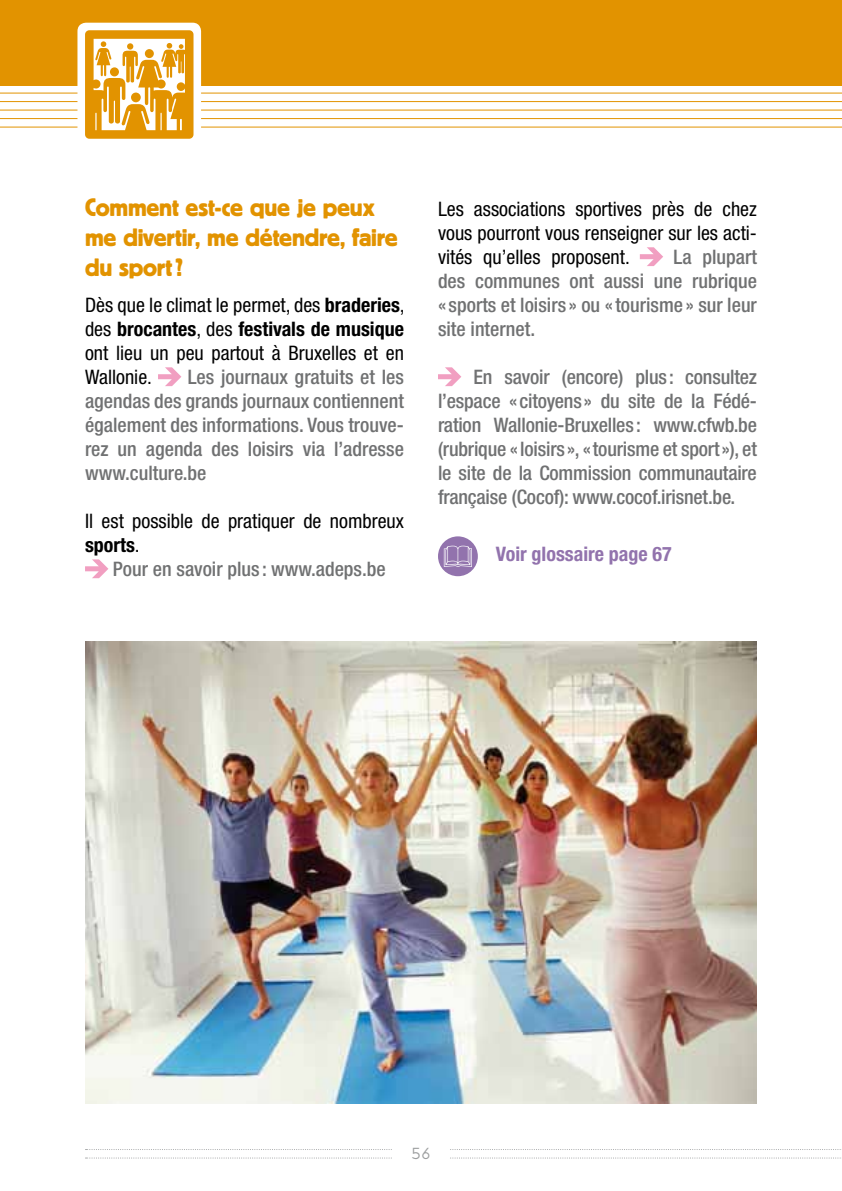
<style>
.page{position:relative;width:842px;height:1191px;background:#fff}
.page>*{position:absolute;margin:0;border:0;box-sizing:border-box;transform-origin:0 0}
.t1{font:25px/30px "Block BE";letter-spacing:-.01em;color:#e29300}
.t2{font:500 condensed 20px/24px "Helvetica Neue";color:#707172;text-align:justify}
.t3{font:condensed 20px/24px "Helvetica Neue";color:#000;text-align:justify}
.t4{font:700 condensed 20px "Helvetica Neue";color:#9273ad}
.t5{font:100 16px "Base Mono Wide";color:#9c9e9f}
.s1{font-weight:700}
</style>
<div class="page">
<svg style="left:86px;top:1149px;width:755px;height:1px"></svg>
<svg style="left:86px;top:1157px;width:755px;height:1px"></svg>
<div style="left:393px;top:1146px;width:56px;height:25px;background:#fff"></div>
<hr style="left:0;top:93px;width:842px;height:1px;background:#e29300">
<hr style="left:0;top:101px;width:842px;height:1px;background:#e29300">
<hr style="left:0;top:110px;width:842px;height:1px;background:#e29300">
<hr style="left:0;top:118px;width:842px;height:1px;background:#e29300">
<hr style="left:0;top:127px;width:842px;height:1px;background:#e29300">
<div style="left:0;top:0;width:842px;height:85px;background:#e29300"></div>
<div style="left:77px;top:23px;width:124px;height:123px;background:#fff;border-radius:9px"></div>
<svg style="left:85px;top:30px;width:108px;height:109px"></svg>
<svg style="left:640px;top:247px;width:23px;height:19px"></svg>
<svg style="left:438px;top:367px;width:23px;height:19px"></svg>
<svg style="left:158px;top:367px;width:23px;height:19px"></svg>
<svg style="left:85px;top:559px;width:23px;height:19px"></svg>
<img style="left:85px;top:641px;width:672px;height:462px">
<div style="left:438px;top:536px;width:40px;height:40px;background:#9273ad;border-radius:50%"></div>
<svg style="left:444px;top:546px;width:28px;height:21px"></svg>
<p class="t1" style="left:85px;top:191px;width:314px">Comment est-ce que je peux me divertir, me détendre, faire du sport ?</p>
<p class="t3" style="left:85px;top:293px;width:321px">Dès que le climat le permet, des <span class="s1">braderies</span>, des <span class="s1">brocantes</span>, des <span class="s1">festivals de musique </span>ont lieu un peu partout à Bruxelles et en Wallonie.</p>
<p class="t2" style="left:85px;top:365px;width:320px;text-indent:103px">Les journaux gratuits et les agendas des grands journaux contiennent également des informations. Vous trouve&shy;rez un agenda des loisirs via l’adresse www.culture.be</p>
<p class="t3" style="left:85px;top:509px;width:320px">Il est possible de pratiquer de nombreux <span class="s1">sports</span>.</p>
<p class="t2" style="left:113px;top:557px;width:274px">Pour en savoir plus : www.adeps.be</p>
<p class="t3" style="left:438px;top:197px;width:320px">Les associations sportives près de chez vous pourront vous renseigner sur les acti&shy;vités qu’elles proposent.</p>
<p class="t2" style="left:438px;top:245px;width:320px;text-indent:236px">La plupart des communes ont aussi une rubrique « sports et loisirs » ou « tourisme » sur leur site internet.</p>
<p class="t2" style="left:438px;top:365px;width:320px;text-indent:35px">En savoir (encore) plus : consultez l’espace «citoyens» du site de la Fédé&shy;ration Wallonie-Bruxelles: www.cfwb.be (rubrique « loisirs», « tourisme et sport »), et le site de la Commission communautaire française (Cocof): www.cocof.irisnet.be.</p>
<p class="t4" style="left:496px;top:542px;width:177px">Voir glossaire page 67</p>
<p class="t5" style="left:411px;top:1142px;width:21px">56</p>
</div>
